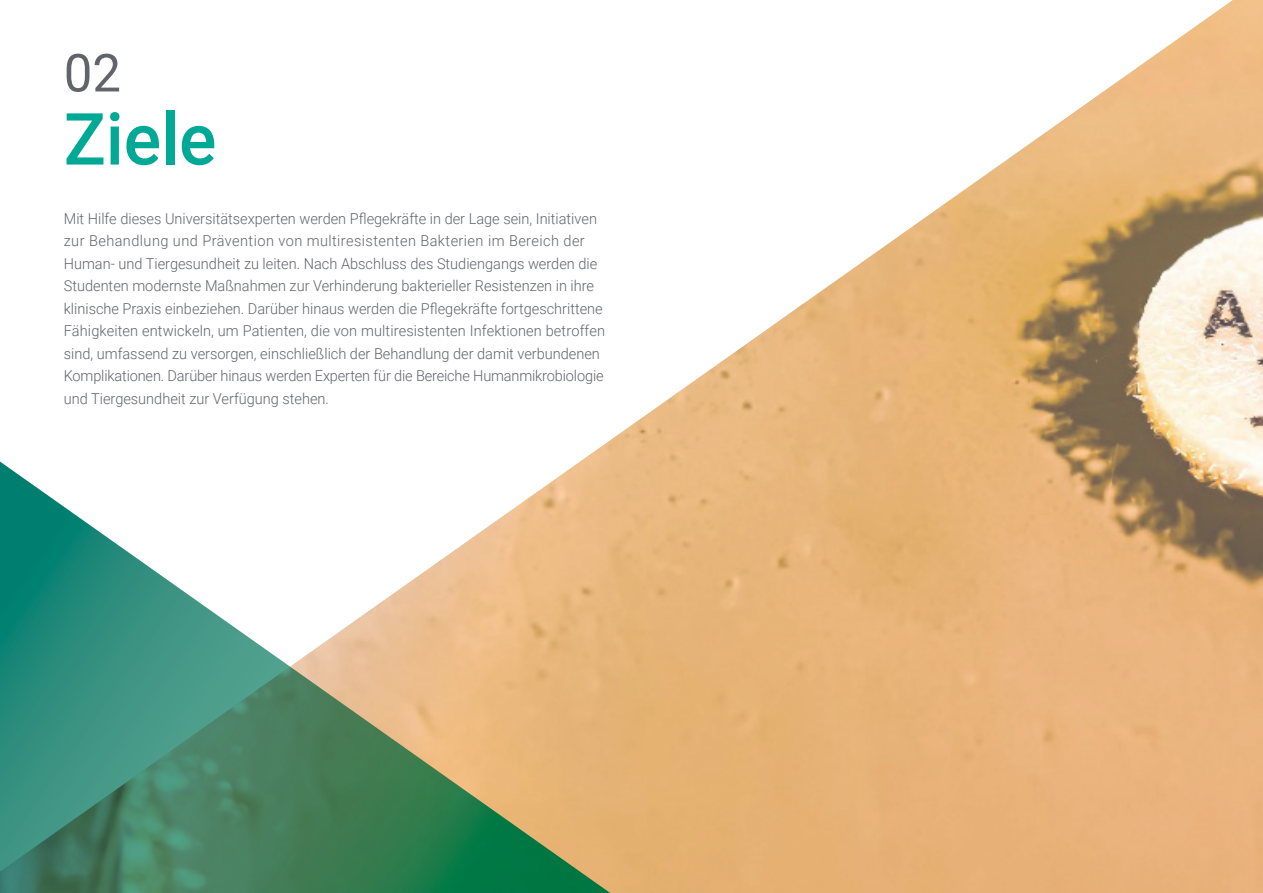
<style>
.page{position:relative;width:1263px;height:893px;background:#fff}
.page>*{position:absolute;margin:0;border:0;box-sizing:border-box;transform-origin:0 0}
.t1{font:500 72px "Roboto";color:#00a996}
.t2{font:52.5px "Roboto";color:#61646a}
.t3{font:300 15px/22.5px "Roboto";color:#61646a}
</style>
<div class="page">
<img style="left:602px;top:0;width:661px;height:893px">
<svg style="left:0;top:446px;width:640px;height:447px"></svg>
<h2 class="t2" style="left:64px;top:36px;width:59px">02</h2>
<h1 class="t1" style="left:64px;top:89px;width:154px">Ziele</h1>
<p class="t3" style="left:64px;top:207px;width:543px">Mit Hilfe dieses Universitätsexperten werden Pflegekräfte in der Lage sein, Initiativen zur Behandlung und Prävention von multiresistenten Bakterien im Bereich der Human- und Tiergesundheit zu leiten. Nach Abschluss des Studiengangs werden die Studenten modernste Maßnahmen zur Verhinderung bakterieller Resistenzen in ihre klinische Praxis einbeziehen. Darüber hinaus werden die Pflegekräfte fortgeschrittene Fähigkeiten entwickeln, um Patienten, die von multiresistenten Infektionen betroffen sind, umfassend zu versorgen, einschließlich der Behandlung der damit verbundenen Komplikationen. Darüber hinaus werden Experten für die Bereiche Humanmikrobiologie und Tiergesundheit zur Verfügung stehen.</p>
</div>
